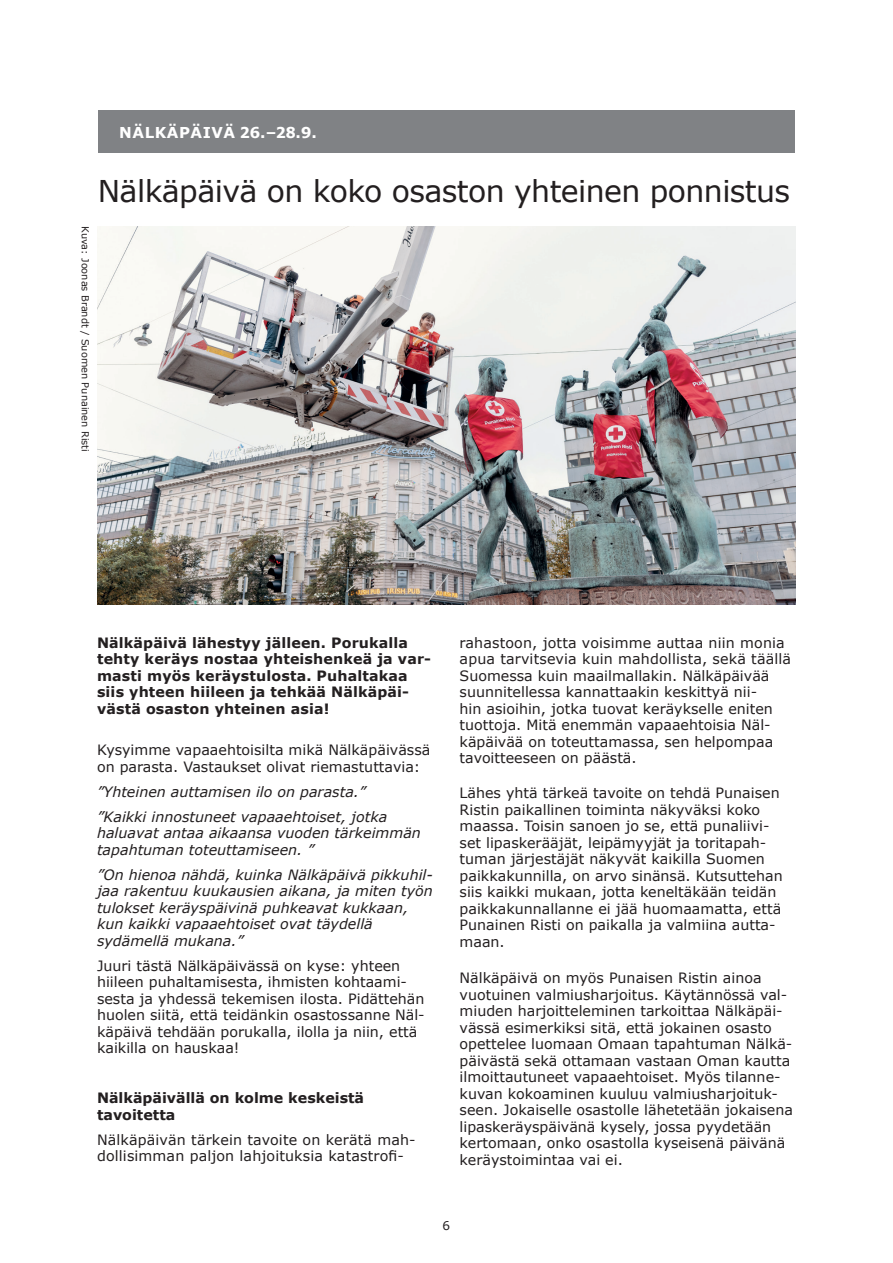
<style>
.page{position:relative;width:893px;height:1263px;background:#fff}
.page>*{position:absolute;margin:0;border:0;box-sizing:border-box;transform-origin:0 0}
.t1{font:30px "Verdana";letter-spacing:-.02em;color:#231f20}
.t2{font:700 15px "Verdana";letter-spacing:.035em;color:#fff}
.t3{font:14.25px/16.5px "Verdana";color:#231f20}
.t4{font:italic 14.25px/16.5px "Verdana";color:#231f20}
.t5{font:700 14.25px/16.5px "Verdana";letter-spacing:.01em;color:#231f20}
.t6{font:12px "Verdana";color:#231f20}
.t7{font:9.75px "Verdana";color:#231f20}
</style>
<div class="page">
<div style="left:98px;top:111px;width:696px;height:42px;background:#808285"></div>
<img style="left:97px;top:226px;width:698px;height:378px">
<p class="t2" style="left:119px;top:122px;width:199px">NÄLKÄPÄIVÄ 26.–28.9.</p>
<p class="t7" style="left:92px;top:226px;width:227px;rotate:90deg">Kuva: Joonas Brandt / Suomen Punainen Risti</p>
<h1 class="t1" style="left:98px;top:170px;width:694px">Nälkäpäivä on koko osaston yhteinen ponnistus</h1>
<p class="t5" style="left:97px;top:634px;width:336px">Nälkäpäivä lähestyy jälleen. Porukalla tehty keräys nostaa yhteishenkeä ja var&shy;masti myös keräystulosta. Puhaltakaa siis yhteen hiileen ja tehkää Nälkäpäi&shy;västä osaston yhteinen asia!</p>
<p class="t3" style="left:97px;top:742px;width:335px">Kysyimme vapaaehtoisilta mikä Nälkäpäivässä on parasta. Vastaukset olivat riemastuttavia:</p>
<p class="t4" style="left:97px;top:779px;width:292px;line-height:25px">”Yhteinen auttamisen ilo on parasta.” ”Kaikki innostuneet vapaaehtoiset, jotka</p>
<p class="t4" style="left:97px;top:825px;width:325px">haluavat antaa aikaansa vuoden tärkeimmän tapahtuman toteuttamiseen. ”</p>
<p class="t4" style="left:97px;top:866px;width:337px">”On hienoa nähdä, kuinka Nälkäpäivä pikkuhil&shy;jaa rakentuu kuukausien aikana, ja miten työn tulokset keräyspäivinä puhkeavat kukkaan, kun kaikki vapaaehtoiset ovat täydellä sydämellä mukana.”</p>
<p class="t3" style="left:97px;top:957px;width:329px">Juuri tästä Nälkäpäivässä on kyse: yhteen hiileen puhaltamisesta, ihmisten kohtaami&shy;sesta ja yhdessä tekemisen ilosta. Pidättehän huolen siitä, että teidänkin osastossanne Näl&shy;käpäivä tehdään porukalla, ilolla ja niin, että kaikilla on hauskaa!</p>
<p class="t5" style="left:97px;top:1089px;width:269px">Nälkäpäivällä on kolme keskeistä tavoitetta</p>
<p class="t3" style="left:97px;top:1131px;width:320px">Nälkäpäivän tärkein tavoite on kerätä mah&shy;dollisimman paljon lahjoituksia katastrofi-</p>
<p class="t3" style="left:460px;top:634px;width:333px">rahastoon, jotta voisimme auttaa niin monia apua tarvitsevia kuin mahdollista, sekä täällä Suomessa kuin maailmallakin. Nälkäpäivää suunnitellessa kannattaakin keskittyä nii-<br>hin asioihin, jotka tuovat keräykselle eniten tuottoja. Mitä enemmän vapaaehtoisia Näl&shy;käpäivää on toteuttamassa, sen helpompaa tavoitteeseen on päästä.</p>
<p class="t3" style="left:460px;top:785px;width:325px">Lähes yhtä tärkeä tavoite on tehdä Punaisen Ristin paikallinen toiminta näkyväksi koko maassa. Toisin sanoen jo se, että punaliivi&shy;set lipaskerääjät, leipämyyjät ja toritapah&shy;tuman järjestäjät näkyvät kaikilla Suomen paikkakunnilla, on arvo sinänsä. Kutsuttehan siis kaikki mukaan, jotta keneltäkään teidän paikkakunnallanne ei jää huomaamatta, että Punainen Risti on paikalla ja valmiina autta&shy;maan.</p>
<p class="t3" style="left:460px;top:970px;width:335px">Nälkäpäivä on myös Punaisen Ristin ainoa vuotuinen valmiusharjoitus. Käytännössä val&shy;miuden harjoitteleminen tarkoittaa Nälkäpäi&shy;vässä esimerkiksi sitä, että jokainen osasto opettelee luomaan Omaan tapahtuman Nälkä&shy;päivästä sekä ottamaan vastaan Oman kautta ilmoittautuneet vapaaehtoiset. Myös tilanne&shy;kuvan kokoaminen kuuluu valmiusharjoituk&shy;seen. Jokaiselle osastolle lähetetään jokaisena lipaskeräyspäivänä kysely, jossa pyydetään kertomaan, onko osastolla kyseisenä päivänä keräystoimintaa vai ei.</p>
<p class="t6" style="left:442px;top:1217px;width:9px">6</p>
</div>
